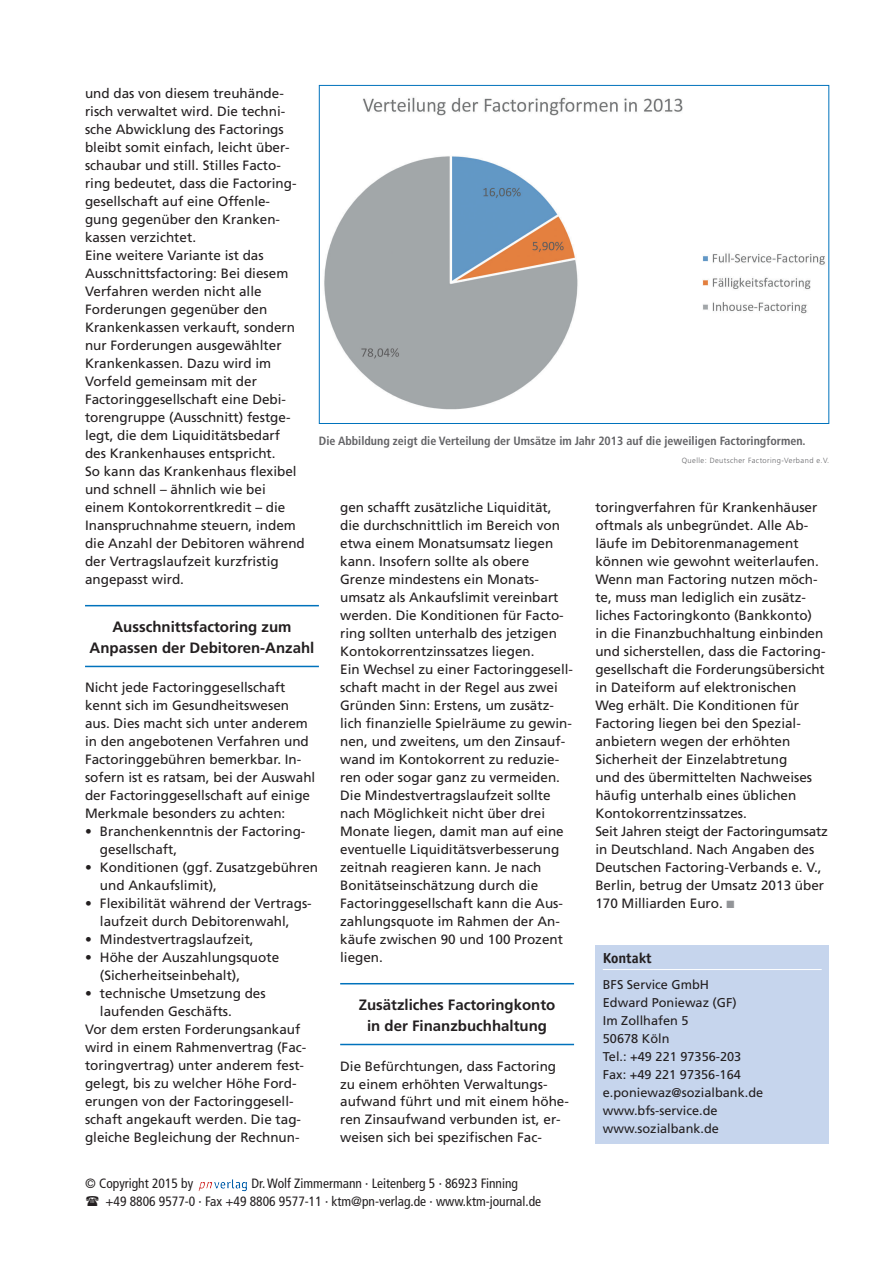
<style>
.page{position:relative;width:893px;height:1263px;background:#fff}
.page>*{position:absolute;margin:0;border:0;box-sizing:border-box;transform-origin:0 0}
.t1{font:700 15px/21px "Frutiger";color:#231f20;text-align:center}
.t2{font:700 15px "Officina Sans";color:#231f20}
.t3{font:13.5px/18px "Frutiger";color:#231f20}
.t4{font:condensed 13.5px/18px "Frutiger";color:#231f20}
.t5{font:12.75px/18px "Frutiger";color:#231f20}
.t6{font:700 condensed 12px "Frutiger";color:#636366}
.t7{font:300 7.5px "Frutiger";letter-spacing:.055em;color:#636366}
.s1{color:#939598}
</style>
<div class="page">
<hr style="left:85px;top:605px;width:234px;height:1px;background:#0072bc">
<hr style="left:85px;top:666px;width:234px;height:1px;background:#0072bc">
<hr style="left:340px;top:983px;width:234px;height:1px;background:#0072bc">
<hr style="left:340px;top:1044px;width:234px;height:1px;background:#0072bc">
<div style="left:595px;top:945px;width:234px;height:199px;background:#c6d5ed"></div>
<hr style="left:603px;top:969px;width:219px;height:1px;background:#fff">
<img style="left:324px;top:97px;width:501px;height:313px">
<img style="left:211px;top:1179px;width:36px;height:13px">
<p class="t3" style="left:85px;top:86px;width:221px">und das von diesem treuhände&shy;risch verwaltet wird. Die techni&shy;sche Abwicklung des Factorings bleibt somit einfach, leicht über&shy;schaubar und still. Stilles Facto&shy;ring bedeutet, dass die Factoring&shy;gesellschaft auf eine Offenle&shy;gung gegenüber den Kranken&shy;kassen verzichtet.<br>Eine weitere Variante ist das<br>Ausschnittsfactoring: Bei diesem<br>Ver fahren werden nicht alle<br>Forde rungen gegenüber den<br>Krankenkassen verkauft, sondern nur Forderungen ausgewählter<br>Kranken kassen. Dazu wird im<br>Vorfeld ge meinsam mit der<br>Factoringgesellschaft eine Debi&shy;torengruppe (Ausschnitt) festge&shy;legt, die dem Liquiditätsbedarf<br>des Krankenhauses entspricht.<br>So kann das Krankenhaus flexibel und schnell – ähnlich wie bei einem Kontokor rentkredit – die<br>Inanspruchnahme steuern, indem die Anzahl der Debitoren während der Vertragslaufzeit kurzfristig angepasst wird.</p>
<p class="t1" style="left:90px;top:617px;width:226px">Ausschnittsfactoring zum<br>Anpassen der Debitoren-Anzahl</p>
<p class="t3" style="left:85px;top:680px;width:232px">Nicht jede Factoringgesellschaft kennt sich im Gesundheitswesen aus. Dies macht sich unter anderem in den angebotenen Verfahren und Factoringgebühren bemerkbar. In - sofern ist es ratsam, bei der Auswahl der Factoringgesellschaft auf einige Merkmale besonders zu achten:</p>
<p class="t3" style="left:100px;top:824px;width:207px;text-indent:-15px">• Branchenkenntnis der Factoring&shy;gesellschaft,</p>
<p class="t3" style="left:100px;top:860px;width:220px;text-indent:-15px">• Konditionen (ggf. Zusatzgebühren und Ankaufslimit),</p>
<p class="t3" style="left:85px;top:896px;width:228px;text-align:center">• Flexibilität während der Vertrags&shy;laufzeit durch Debitorenwahl,</p>
<p class="t3" style="left:85px;top:932px;width:170px">• Mindestvertragslaufzeit,</p>
<p class="t3" style="left:100px;top:950px;width:181px;text-indent:-15px">• Höhe der Auszahlungsquote (Sicherheitseinbehalt),</p>
<p class="t3" style="left:85px;top:986px;width:182px">• technische Umsetzung des</p>
<p class="t3" style="left:100px;top:1004px;width:134px">laufenden Geschäfts.</p>
<p class="t3" style="left:85px;top:1022px;width:217px">Vor dem ersten Forderungsankauf</p>
<p class="t3" style="left:85px;top:1040px;width:223px">wird in einem Rahmenvertrag (Fac -</p>
<p class="t3" style="left:85px;top:1058px;width:221px">toringvertrag) unter anderem fest-</p>
<p class="t3" style="left:85px;top:1076px;width:213px">gelegt, bis zu welcher Höhe Ford -</p>
<p class="t3" style="left:85px;top:1094px;width:210px">erungen von der Factoringgesell-</p>
<p class="t3" style="left:85px;top:1112px;width:218px">schaft angekauft werden. Die tag-</p>
<p class="t3" style="left:85px;top:1130px;width:216px">gleiche Begleichung der Rechnun-</p>
<p class="t6" style="left:319px;top:436px;width:488px">Die Abbildung zeigt die Verteilung der Umsätze im Jahr 2013 auf die jeweiligen Factoringformen.</p>
<p class="t7" style="left:682px;top:457px;width:149px">Quelle: Deutscher Factoring-Verband e.V.</p>
<p class="t3" style="left:340px;top:500px;width:234px">gen schafft zusätzliche Liquidität, die durchschnittlich im Bereich von etwa einem Monatsumsatz liegen kann. Insofern sollte als obere Grenze mindestens ein Monats - umsatz als Ankaufslimit vereinbart werden. Die Konditionen für Facto&shy;ring sollten unterhalb des jetzigen Kontokorrentzinssatzes liegen.<br>Ein Wechsel zu einer Factoringgesell&shy;schaft macht in der Regel aus zwei Gründen Sinn: Erstens, um zusätz&shy;lich finanzielle Spielräume zu gewin&shy;nen, und zweitens, um den Zinsauf&shy;wand im Kontokorrent zu reduzie&shy;ren oder sogar ganz zu vermeiden.<br>Die Mindestvertragslaufzeit sollte nach Möglichkeit nicht über drei Monate liegen, damit man auf eine even tuelle Liquiditätsverbesserung zeitnah reagieren kann. Je nach Bonitätseinschätzung durch die Factoringgesellschaft kann die Aus - zahlungsquote im Rahmen der An - käufe zwischen 90 und 100 Prozent liegen.</p>
<p class="t1" style="left:359px;top:995px;width:198px">Zusätzliches Factoringkonto in der Finanzbuchhaltung</p>
<p class="t3" style="left:340px;top:1058px;width:230px">Die Befürchtungen, dass Factoring zu einem erhöhten Verwaltungs - aufwand führt und mit einem höhe&shy;ren Zinsaufwand verbunden ist, er - weisen sich bei spezifischen Fac -</p>
<p class="t3" style="left:595px;top:500px;width:234px">toringverfahren für Krankenhäuser oftmals als unbegründet. Alle Ab - läufe im Debitorenmanagement können wie gewohnt weiterlaufen.<br>Wenn man Factoring nutzen möch&shy;te, muss man lediglich ein zusätz - liches Factoringkonto (Bankkonto)<br>in die Finanzbuchhaltung einbinden und sicherstellen, dass die Factoring&shy;gesellschaft die Forderungsübersicht in Dateiform auf elektronischen Weg erhält. Die Konditionen für Factoring liegen bei den Spezial - anbietern wegen der erhöhten Sicherheit der Einzelabtretung<br>und des übermittelten Nachweises häufig unterhalb eines üblichen Kontokorrentzinssatzes.<br>Seit Jahren steigt der Factoring umsatz in Deutschland. Nach Angaben des Deutschen Factoring- Verbands e. V., Berlin, betrug der Umsatz 2013 über 170 Milliarden Euro. <span class="s1">■</span></p>
<p class="t2" style="left:603px;top:952px;width:50px">Kontakt</p>
<p class="t5" style="left:603px;top:977px;width:162px">BFS Service GmbH<br>Edward Poniewaz (GF)<br>Im Zollhafen 5<br>50678 Köln<br>Tel.: +49 221 97356-203<br>Fax: +49 221 97356-164 e.poniewaz@sozialbank.de www.bfs-service.de www.sozialbank.de</p>
<p class="t4" style="left:106px;top:1175px;width:437px;text-indent:146px">Dr. Wolf Zimmermann · Leitenberg 5 · 86923 Finning +49 8806 9577-0 · Fax +49 8806 9577-11 · ktm@pn-verlag.de · www.ktm-journal.de</p>
<p class="t4" style="left:85px;top:1175px;width:110px">© Copyright 2015 by</p>
</div>
